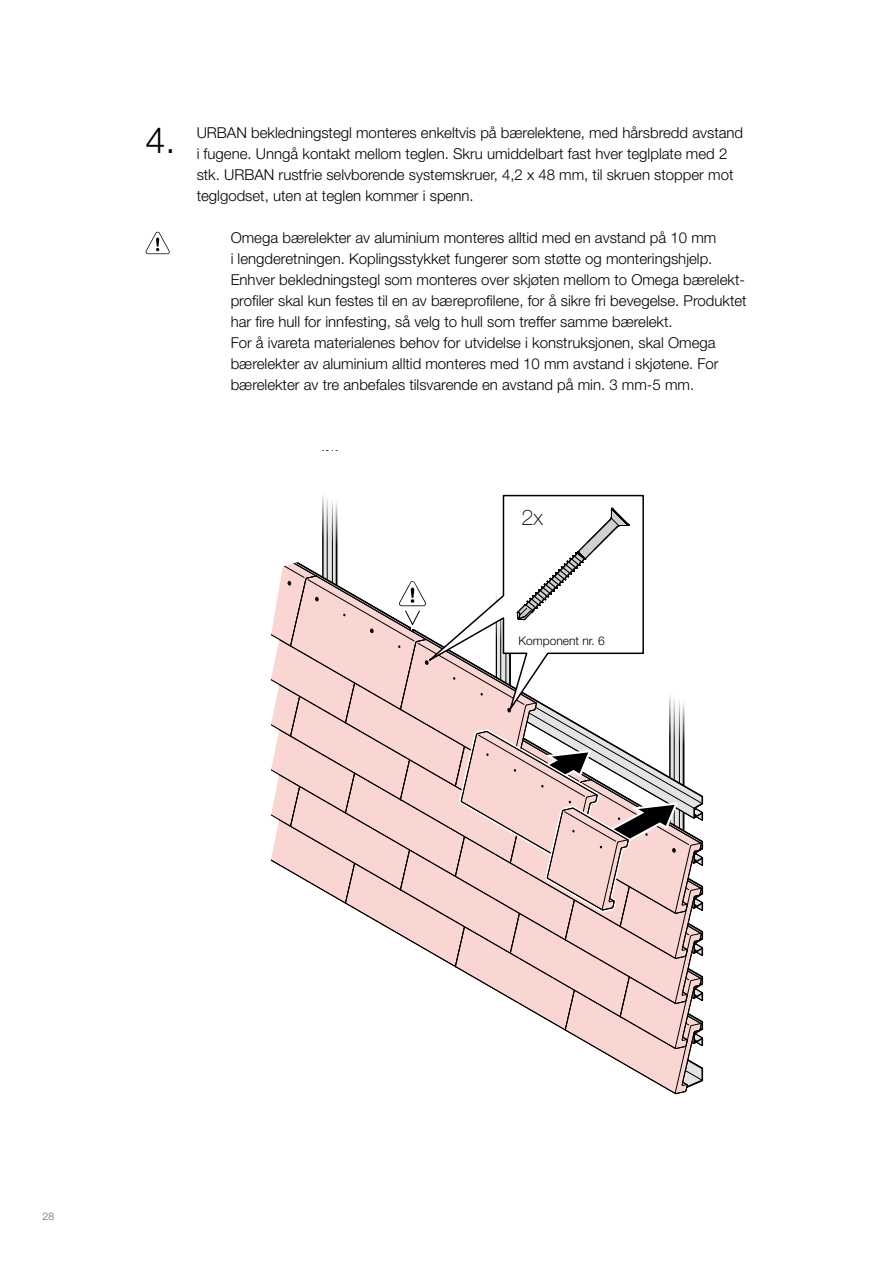
<style>
.page{position:relative;width:893px;height:1263px;background:#fff}
.page>*{position:absolute;margin:0;border:0;box-sizing:border-box;transform-origin:0 0}
.t1{font:300 36px "Helvetica Neue LT Std";color:#000}
.t2{font:100 21.6px "Helvetica Neue LTW1 G";color:#000}
.t3{font:300 15px/21px "Helvetica Neue LT Std";color:#000}
.t4{font:300 12px "Helvetica Neue LT Std";color:#000}
.t5{font:300 10.5px "Helvetica Neue LT Std";color:#646363}
</style>
<div class="page">
<svg style="left:270px;top:494px;width:433px;height:601px"></svg>
<svg style="left:146px;top:232px;width:24px;height:22px"></svg>
<h1 class="t1" style="left:146px;top:118px;width:32px">4.</h1>
<p class="t3" style="left:197px;top:122px;width:548px">URBAN bekledningstegl monteres enkeltvis på bærelektene, med hårsbredd avstand i fugene. Unngå kontakt mellom teglen. Skru umiddelbart fast hver teglplate med 2 stk. URBAN rustfrie selvborende systemskruer, 4,2 x 48 mm, til skruen stopper mot teglgodset, uten at teglen kommer i spenn.</p>
<p class="t3" style="left:231px;top:227px;width:517px">Omega bærelekter av aluminium monteres alltid med en avstand på 10 mm<br>i lengderetningen. Koplingsstykket fungerer som støtte og monteringshjelp.<br>Enhver bekledningstegl som monteres over skjøten mellom to Omega bærelekt&shy;profiler skal kun festes til en av bæreprofilene, for å sikre fri bevegelse. Produktet har fire hull for innfesting, så velg to hull som treffer samme bærelekt.<br>For å ivareta materialenes behov for utvidelse i konstruksjonen, skal Omega bærelekter av aluminium alltid monteres med 10 mm avstand i skjøtene. For bærelekter av tre anbefales tilsvarende en avstand på min. 3 mm-5 mm.</p>
<h2 class="t2" style="left:522px;top:505px;width:23px">2x</h2>
<p class="t4" style="left:518px;top:633px;width:88px">Komponent nr. 6</p>
<p class="t5" style="left:43px;top:1210px;width:13px">28</p>
</div>
